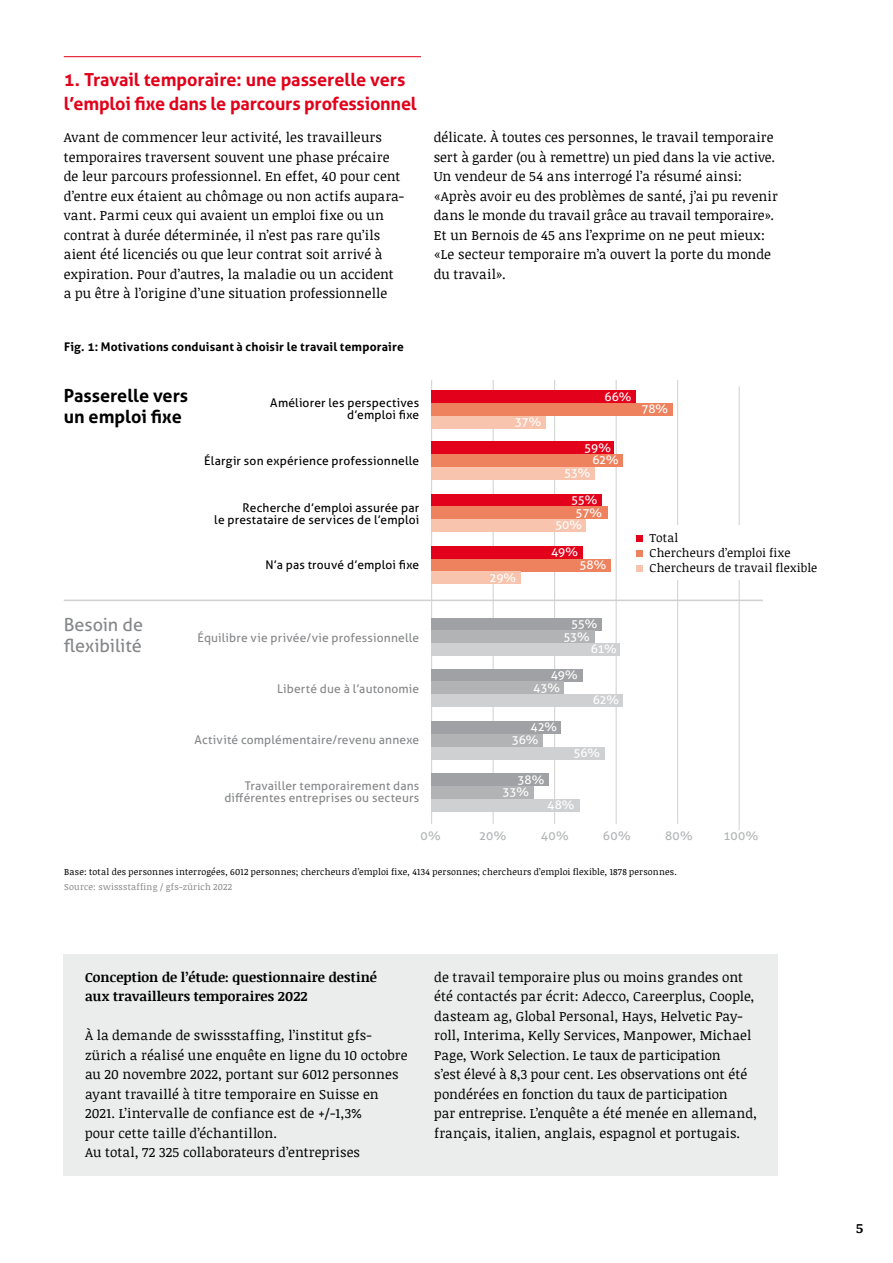
<style>
.page{position:relative;width:893px;height:1263px;background:#fff}
.page>*{position:absolute;margin:0;border:0;box-sizing:border-box;transform-origin:0 0}
.t1{font:700 18px/24.3px "Aller";letter-spacing:-.01em;color:#e2001a}
.t2{font:700 18px/21px "Aller";color:#000}
.t3{font:18px/21px "Aller";letter-spacing:-.005em;color:#868789}
.t4{font:13.5px/19.5px "Noticia Text";letter-spacing:.01em;color:#000}
.t5{font:700 13.5px/19.5px "Noticia Text";letter-spacing:.01em;color:#000}
.t6{font:12px/12px "Aller";letter-spacing:.015em;color:#000;text-align:right}
.t7{font:12px/12px "Aller";letter-spacing:.015em;color:#868789;text-align:right}
.t8{font:12px/12.8px "Aller";letter-spacing:-.025em;color:#fff}
.t9{font:12px/15px "Noticia Text";letter-spacing:.015em;color:#000}
.t10{font:700 12px "Aller";letter-spacing:.015em;color:#000}
.t11{font:12px "Aller";letter-spacing:.03em;color:#b1b3b4}
.t12{font:9px "Noticia Text";letter-spacing:.025em;color:#000}
.t13{font:9px "Noticia Text";letter-spacing:.03em;color:#868789}
</style>
<div class="page">
<hr style="left:64px;top:56px;width:357px;height:1px;background:#e2001a">
<hr style="left:431px;top:380px;width:1px;height:444px;background:#cfd0d1">
<hr style="left:493px;top:380px;width:1px;height:444px;background:#cfd0d1">
<hr style="left:554px;top:380px;width:1px;height:444px;background:#cfd0d1">
<hr style="left:616px;top:380px;width:1px;height:444px;background:#cfd0d1">
<hr style="left:677px;top:380px;width:1px;height:444px;background:#cfd0d1">
<hr style="left:739px;top:386px;width:1px;height:444px;background:#cfd0d1">
<div style="left:431px;top:390px;width:204px;height:13px;background:#e2001a"></div>
<div style="left:431px;top:403px;width:241px;height:13px;background:#ee825f"></div>
<div style="left:637px;top:525px;width:206px;height:55px;background:#fff"></div>
<div style="left:637px;top:535px;width:6px;height:7px;background:#e2001a"></div>
<div style="left:637px;top:550px;width:6px;height:7px;background:#ee825f"></div>
<div style="left:637px;top:565px;width:6px;height:7px;background:#f8c4ad"></div>
<div style="left:431px;top:416px;width:115px;height:13px;background:#f8c4ad"></div>
<div style="left:431px;top:441px;width:183px;height:13px;background:#e2001a"></div>
<div style="left:431px;top:454px;width:192px;height:13px;background:#ee825f"></div>
<div style="left:431px;top:467px;width:164px;height:13px;background:#f8c4ad"></div>
<div style="left:431px;top:494px;width:170px;height:12px;background:#e2001a"></div>
<div style="left:431px;top:506px;width:177px;height:13px;background:#ee825f"></div>
<div style="left:431px;top:519px;width:155px;height:13px;background:#f8c4ad"></div>
<div style="left:431px;top:546px;width:152px;height:13px;background:#e2001a"></div>
<div style="left:431px;top:559px;width:180px;height:13px;background:#ee825f"></div>
<div style="left:431px;top:572px;width:90px;height:12px;background:#f8c4ad"></div>
<div style="left:431px;top:618px;width:170px;height:12px;background:#a0a1a4"></div>
<div style="left:431px;top:630px;width:164px;height:13px;background:#b1b3b4"></div>
<div style="left:431px;top:643px;width:189px;height:13px;background:#cfd0d1"></div>
<div style="left:431px;top:669px;width:152px;height:13px;background:#a0a1a4"></div>
<div style="left:431px;top:682px;width:133px;height:12px;background:#b1b3b4"></div>
<div style="left:431px;top:694px;width:192px;height:13px;background:#cfd0d1"></div>
<div style="left:431px;top:721px;width:130px;height:13px;background:#a0a1a4"></div>
<div style="left:431px;top:734px;width:112px;height:13px;background:#b1b3b4"></div>
<div style="left:431px;top:747px;width:173px;height:12px;background:#cfd0d1"></div>
<div style="left:431px;top:773px;width:118px;height:13px;background:#a0a1a4"></div>
<div style="left:431px;top:786px;width:102px;height:13px;background:#b1b3b4"></div>
<div style="left:431px;top:799px;width:149px;height:13px;background:#cfd0d1"></div>
<hr style="left:64px;top:600px;width:699px;height:1px;background:#cfd0d1">
<div style="left:64px;top:955px;width:714px;height:221px;background:#ebeded"></div>
<h1 class="t1" style="left:64px;top:67px;width:354px">1. Travail temporaire: une passerelle vers l’emploi fixe dans le parcours professionnel</h1>
<p class="t4" style="left:64px;top:127px;width:342px">Avant de commencer leur activité, les travailleurs temporaires traversent souvent une phase précaire de leur parcours professionnel. En effet, 40 pour cent d’entre eux étaient au chômage ou non actifs aupara&shy;vant. Parmi ceux qui avaient un emploi fixe ou un contrat à durée déterminée, il n’est pas rare qu’ils aient été licenciés ou que leur contrat soit arrivé à expiration. Pour d’autres, la maladie ou un accident a pu être à l’origine d’une situation professionnelle</p>
<p class="t4" style="left:434px;top:127px;width:346px">délicate. À toutes ces personnes, le travail temporaire sert à garder (ou à remettre) un pied dans la vie active.<br>Un vendeur de 54 ans interrogé l’a résumé ainsi: «Après avoir eu des problèmes de santé, j’ai pu revenir dans le monde du travail grâce au travail temporaire».<br>Et un Bernois de 45 ans l’exprime on ne peut mieux: «Le secteur temporaire m’a ouvert la porte du monde du travail».</p>
<p class="t10" style="left:64px;top:340px;width:341px">Fig. 1: Motivations conduisant à choisir le travail temporaire</p>
<h1 class="t2" style="left:64px;top:385px;width:126px">Passerelle vers un emploi fixe</h1>
<p class="t6" style="left:270px;top:396px;width:150px">Améliorer les perspectives d’emploi fixe</p>
<p class="t6" style="left:204px;top:455px;width:216px">Élargir son expérience professionnelle</p>
<p class="t6" style="left:214px;top:501px;width:206px">Recherche d’emploi assurée par<br>le prestataire de services de l’emploi</p>
<p class="t6" style="left:265px;top:558px;width:155px">N’a pas trouvé d’emploi fixe</p>
<h1 class="t3" style="left:64px;top:614px;width:81px">Besoin de flexibilité</h1>
<p class="t7" style="left:198px;top:631px;width:223px">Équilibre vie privée/vie professionnelle</p>
<p class="t7" style="left:277px;top:682px;width:144px">Liberté due à l’autonomie</p>
<p class="t7" style="left:194px;top:734px;width:226px">Activité complémentaire/revenu annexe</p>
<p class="t7" style="left:224px;top:780px;width:196px">Travailler temporairement dans différentes entreprises ou secteurs</p>
<p class="t8" style="left:515px;top:415px;width:28px">37%</p>
<p class="t8" style="left:489px;top:571px;width:28px">29%</p>
<p class="t8" style="left:605px;top:390px;width:28px">66%</p>
<p class="t8" style="left:584px;top:441px;width:28px">59%</p>
<p class="t8" style="left:592px;top:454px;width:28px">62%</p>
<p class="t8" style="left:564px;top:466px;width:28px">53%</p>
<p class="t8" style="left:571px;top:493px;width:28px">55%</p>
<p class="t8" style="left:575px;top:506px;width:28px">57%</p>
<p class="t8" style="left:555px;top:519px;width:28px">50%</p>
<p class="t8" style="left:551px;top:545px;width:28px">49%</p>
<p class="t8" style="left:579px;top:558px;width:28px">58%</p>
<p class="t8" style="left:641px;top:403px;width:28px">78%</p>
<p class="t9" style="left:649px;top:530px;width:169px">Total<br>Chercheurs d’emploi fixe<br>Chercheurs de travail flexible</p>
<p class="t8" style="left:571px;top:617px;width:28px">55%</p>
<p class="t8" style="left:563px;top:630px;width:28px">53%</p>
<p class="t8" style="left:591px;top:643px;width:27px">61%</p>
<p class="t8" style="left:533px;top:668px;width:46px;text-indent:18px">49%<br>43%</p>
<p class="t8" style="left:593px;top:694px;width:28px">62%</p>
<p class="t8" style="left:512px;top:721px;width:47px;text-indent:19px">42%<br>36%</p>
<p class="t8" style="left:573px;top:746px;width:28px">56%</p>
<p class="t8" style="left:503px;top:773px;width:43px;text-indent:15px">38%<br>33%</p>
<p class="t8" style="left:547px;top:798px;width:29px">48%</p>
<p class="t11" style="left:421px;top:828px;width:22px">0%</p>
<p class="t11" style="left:479px;top:828px;width:29px">20%</p>
<p class="t11" style="left:541px;top:828px;width:29px">40%</p>
<p class="t11" style="left:603px;top:828px;width:29px">60%</p>
<p class="t11" style="left:665px;top:828px;width:29px">80%</p>
<p class="t11" style="left:723px;top:828px;width:36px">100%</p>
<p class="t12" style="left:64px;top:866px;width:614px">Base: total des personnes interrogées, 6012 personnes; chercheurs d’emploi fixe, 4134 personnes; chercheurs d’emploi flexible, 1878 personnes.</p>
<p class="t13" style="left:64px;top:881px;width:170px">Source: swissstaffing / gfs-zürich 2022</p>
<p class="t5" style="left:85px;top:967px;width:293px">Conception de l’étude: questionnaire destiné aux travailleurs temporaires 2022</p>
<p class="t4" style="left:85px;top:1025px;width:324px">À la demande de swissstaffing, l’institut gfs&shy;zürich a réalisé une enquête en ligne du 10 octobre au 20 novembre 2022, portant sur 6012 personnes ayant travaillé à titre temporaire en Suisse en 2021. L’intervalle de confiance est de +/−1,3%<br>pour cette taille d’échantillon.<br>Au total, 72 325 collaborateurs d’entreprises</p>
<p class="t4" style="left:434px;top:967px;width:324px">de travail temporaire plus ou moins grandes ont été contactés par écrit: Adecco, Careerplus, Coople, dasteam ag, Global Personal, Hays, Helvetic Pay&shy;roll, Interima, Kelly Services, Manpower, Michael Page, Work Selection. Le taux de participation<br>s’est élevé à 8,3 pour cent. Les observations ont été pondérées en fonction du taux de participation<br>par entreprise. L’enquête a été menée en allemand, français, italien, anglais, espagnol et portugais.</p>
<p class="t5" style="left:856px;top:1218px;width:9px">5</p>
</div>
